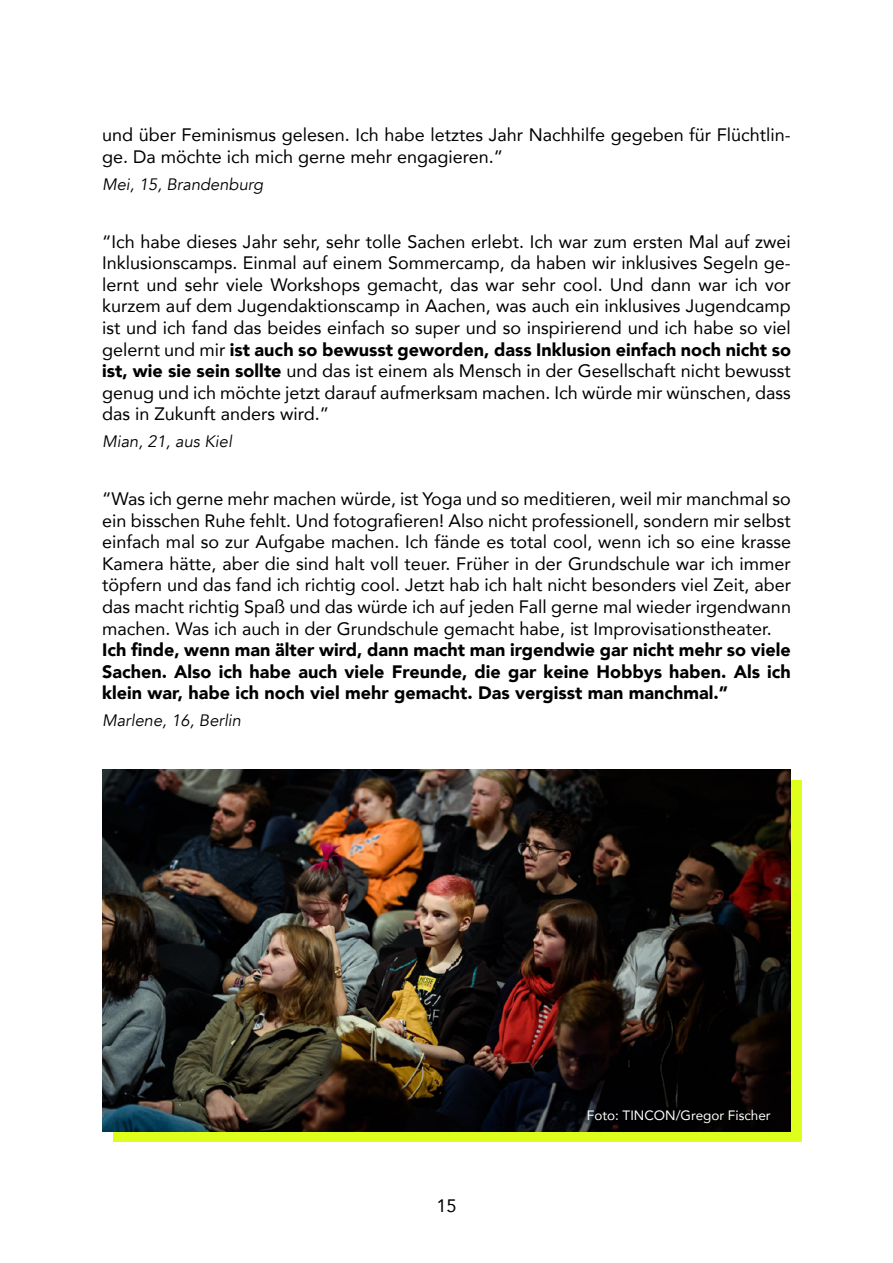
<style>
.page{position:relative;width:893px;height:1263px;background:#fff}
.page>*{position:absolute;margin:0;border:0;box-sizing:border-box;transform-origin:0 0}
.t1{font:18px/21.6px "Avenir";color:#000;text-align:justify}
.t2{font:900 18px/21.6px "Avenir";color:#000;text-align:justify}
.t3{font:italic 16.5px "Avenir";color:#000}
.s1{font-weight:900}
</style>
<div class="page">
<div style="left:113px;top:780px;width:688px;height:362px;background:#deff1c"></div>
<img style="left:102px;top:770px;width:689px;height:361px">
<p class="t1" style="left:102px;top:124px;width:690px">und über Feminismus gelesen. Ich habe letztes Jahr Nachhilfe gegeben für Flüchtlin&shy;ge. Da möchte ich mich gerne mehr engagieren.”</p>
<p class="t3" style="left:102px;top:174px;width:163px">Mei, 15, Brandenburg</p>
<p class="t1" style="left:102px;top:230px;width:690px">“Ich habe dieses Jahr sehr, sehr tolle Sachen erlebt. Ich war zum ersten Mal auf zwei Inklusionscamps. Einmal auf einem Sommercamp, da haben wir inklusives Segeln ge&shy;lernt und sehr viele Workshops gemacht, das war sehr cool. Und dann war ich vor kurzem auf dem Jugendaktionscamp in Aachen, was auch ein inklusives Jugendcamp ist und ich fand das beides einfach so super und so inspirierend und ich habe so viel gelernt und mir <span class="s1">ist auch so bewusst geworden, dass Inklusion einfach noch nicht so ist, wie sie sein sollte</span> und das ist einem als Mensch in der Gesellschaft nicht bewusst genug und ich möchte jetzt darauf aufmerksam machen. Ich würde mir wünschen, dass das in Zukunft anders wird.”</p>
<p class="t3" style="left:102px;top:432px;width:131px">Mian, 21, aus Kiel</p>
<p class="t1" style="left:102px;top:487px;width:690px">“Was ich gerne mehr machen würde, ist Yoga und so meditieren, weil mir manchmal so ein bisschen Ruhe fehlt. Und fotografieren! Also nicht professionell, sondern mir selbst einfach mal so zur Aufgabe machen. Ich fände es total cool, wenn ich so eine krasse Kamera hätte, aber die sind halt voll teuer. Früher in der Grundschule war ich immer töpfern und das fand ich richtig cool. Jetzt hab ich halt nicht besonders viel Zeit, aber das macht richtig Spaß und das würde ich auf jeden Fall gerne mal wieder irgendwann machen. Was ich auch in der Grundschule gemacht habe, ist Improvisationstheater.</p>
<p class="t2" style="left:102px;top:639px;width:690px">Ich finde, wenn man älter wird, dann macht man irgendwie gar nicht mehr so viele Sachen. Also ich habe auch viele Freunde, die gar keine Hobbys haben. Als ich klein war, habe ich noch viel mehr gemacht. Das vergisst man manchmal.”</p>
<p class="t3" style="left:102px;top:711px;width:141px">Marlene, 16, Berlin</p>
<p class="t1" style="left:436px;top:1194px;width:22px">15</p>
</div>
